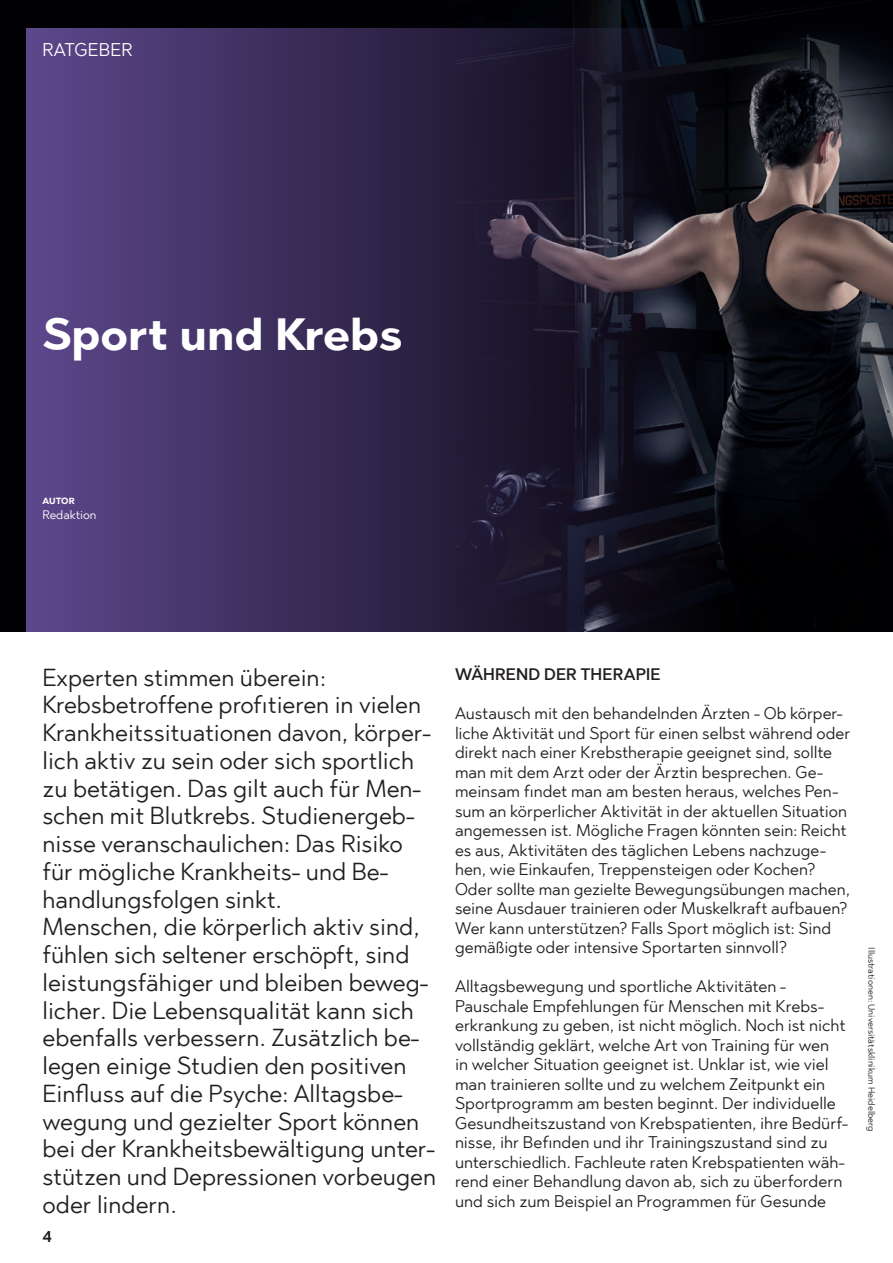
<style>
.page{position:relative;width:893px;height:1263px;background:#fff}
.page>*{position:absolute;margin:0;border:0;box-sizing:border-box;transform-origin:0 0}
.t1{font:700 45px "Abrade";color:#fff}
.t2{font:24px/27.8px "Abrade";color:#231f20}
.t3{font:18px "Abrade";letter-spacing:.01em;color:#fff}
.t4{font:500 18px "Abrade";color:#231f20}
.t5{font:16.5px/19.5px "Abrade";color:#231f20}
.t6{font:500 16.5px "Abrade";letter-spacing:.005em;color:#231f20}
.t7{font:12px "Abrade";color:#fff}
.t8{font:9px "Abrade";color:#231f20}
.t9{font:700 9px "Abrade";color:#fff}
</style>
<div class="page">
<div style="left:0;top:0;width:893px;height:631px;background:#020206"></div>
<img style="left:573px;top:0;width:279px;height:28px">
<svg style="left:27px;top:28px;width:866px;height:603px"></svg>
<p class="t3" style="left:43px;top:38px;width:91px">RATGEBER</p>
<h1 class="t1" style="left:43px;top:304px;width:362px">Sport und Krebs</h1>
<p class="t9" style="left:43px;top:495px;width:34px">AUTOR</p>
<p class="t7" style="left:43px;top:506px;width:56px">Redaktion</p>
<p class="t2" style="left:43px;top:663px;width:395px">Experten stimmen überein:<br>Krebsbetroffene profitieren in vielen Krankheitssituationen davon, körper&shy;lich aktiv zu sein oder sich sportlich zu betätigen. Das gilt auch für Men&shy;schen mit Blutkrebs. Studienergeb&shy;nisse veranschaulichen: Das Risiko für mögliche Krankheits- und Be&shy;handlungsfolgen sinkt.<br>Menschen, die körperlich aktiv sind, fühlen sich seltener erschöpft, sind leistungsfähiger und bleiben beweg&shy;licher. Die Lebensqualität kann sich ebenfalls verbessern. Zusätzlich be&shy;legen einige Studien den positiven Einfluss auf die Psyche: Alltagsbe&shy;wegung und gezielter Sport können bei der Krankheitsbewältigung unter&shy;stützen und Depressionen vorbeugen oder lindern.</p>
<p class="t6" style="left:455px;top:663px;width:207px">WÄHREND DER THERAPIE</p>
<p class="t5" style="left:455px;top:703px;width:397px">Austausch mit den behandelnden Ärzten - Ob körper&shy;liche Aktivität und Sport für einen selbst während oder direkt nach einer Krebstherapie geeignet sind, sollte man mit dem Arzt oder der Ärztin besprechen. Ge&shy;meinsam findet man am besten heraus, welches Pen&shy;sum an körperlicher Aktivität in der aktuellen Situation angemessen ist. Mögliche Fragen könnten sein: Reicht es aus, Aktivitäten des täglichen Lebens nachzuge&shy;hen, wie Einkaufen, Treppensteigen oder Kochen?<br>Oder sollte man gezielte Bewegungsübungen machen, seine Ausdauer trainieren oder Muskelkraft aufbauen?<br>Wer kann unterstützen? Falls Sport möglich ist: Sind gemäßigte oder intensive Sportarten sinnvoll?</p>
<p class="t5" style="left:455px;top:976px;width:395px">Alltagsbewegung und sportliche Aktivitäten - Pauschale Empfehlungen für Menschen mit Krebs&shy;erkrankung zu geben, ist nicht möglich. Noch ist nicht vollständig geklärt, welche Art von Training für wen<br>in welcher Situation geeignet ist. Unklar ist, wie viel man trainieren sollte und zu welchem Zeitpunkt ein Sportprogramm am besten beginnt. Der individuelle Gesundheitszustand von Krebspatienten, ihre Bedürf&shy;nisse, ihr Befinden und ihr Trainingszustand sind zu unterschiedlich. Fachleute raten Krebspatienten wäh&shy;rend einer Behandlung davon ab, sich zu überfordern und sich zum Beispiel an Programmen für Gesunde</p>
<p class="t4" style="left:43px;top:1224px;width:11px">4</p>
<p class="t8" style="left:877px;top:947px;width:185px;rotate:90deg">Illustrationen: Universitätsklinikum Heidelberg</p>
</div>
